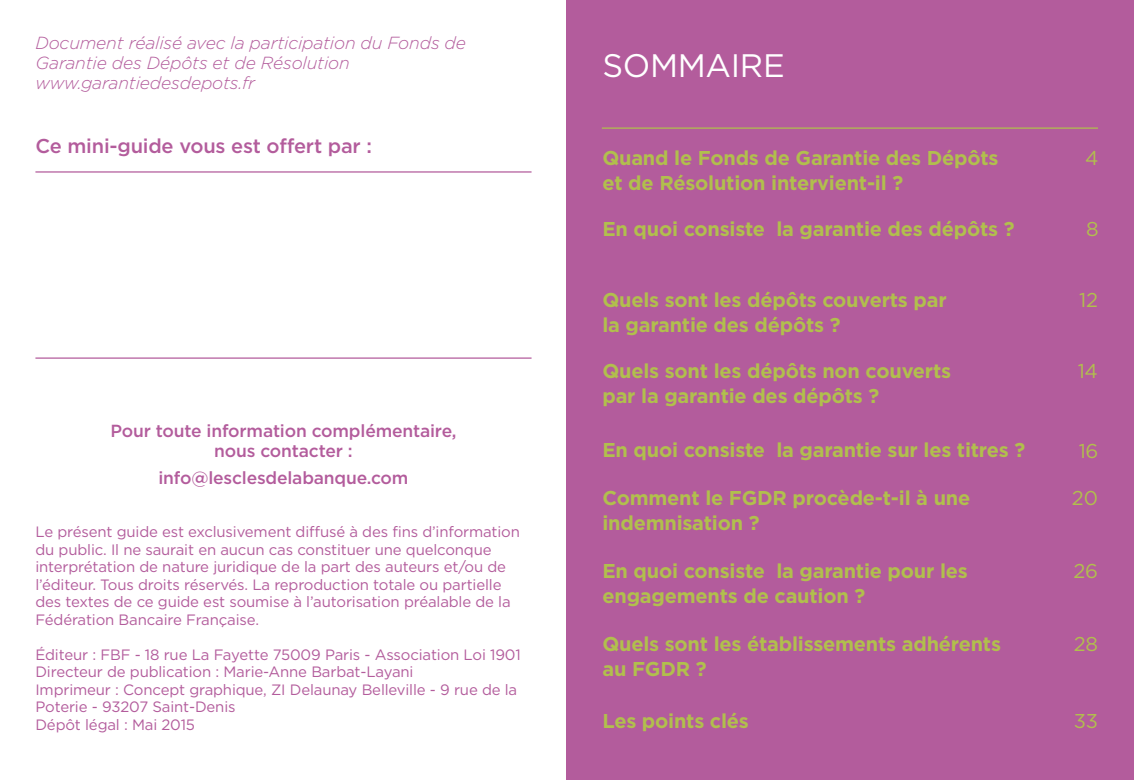
<style>
.page{position:relative;width:1134px;height:780px;background:#fff}
.page>*{position:absolute;margin:0;border:0;box-sizing:border-box;transform-origin:0 0}
.H2_-_sommaire___intr{font:32.5px "Gotham";letter-spacing:-.01em;color:#fff}
.H2_-_titres_sommaire{font:700 20px/25px "Gotham";letter-spacing:-.01em;color:#b1bf4d}
.Offert{font:500 20px "Gotham";letter-spacing:-.01em;color:#b35c9c}
.numéro_sommaire{font:20px "Gotham";letter-spacing:-.01em;color:#b1bf4d}
.Offert-2{font:italic 300 17.5px/20px "Gotham";letter-spacing:-.01em;color:#b35c9c}
.Contact{font:500 17.5px/20px "Gotham";letter-spacing:-.01em;color:#b35c9c;text-align:center}
.Mentions_legales{font:15px/17.5px "Gotham";letter-spacing:-.01em;color:#b35c9c}
</style>
<div class="page">
<div style="left:567px;top:0;width:567px;height:780px;background:#b35c9c"></div>
<hr style="left:35px;top:171px;width:496px;height:1px;background:#b35c9c">
<hr style="left:35px;top:357px;width:496px;height:2px;background:#b35c9c">
<hr style="left:602px;top:127px;width:496px;height:2px;background:#b1bf4d">
<p class="Offert-2" style="left:35px;top:33px;width:432px">Document réalisé avec la participation du Fonds de<br>Garantie des Dépôts et de Résolution</p>
<p class="Offert-2" style="left:35px;top:73px;width:221px">www.garantiedesdepots.fr</p>
<p class="Offert" style="left:35px;top:133px;width:338px">Ce mini-guide vous est offert par :</p>
<p class="Contact" style="left:110px;top:421px;width:348px">Pour toute information complémentaire, nous contacter :</p>
<p class="Contact" style="left:158px;top:468px;width:251px">info@lesclesdelabanque.com</p>
<p class="Mentions_legales" style="left:35px;top:522px;width:486px">Le présent guide est exclusivement diffusé à des fins d’information du public. Il ne saurait en aucun cas constituer une quelconque interprétation de nature juridique de la part des auteurs et/ou de l’éditeur. Tous droits réservés. La reproduction totale ou partielle des textes de ce guide est soumise à l’autorisation préalable de la Fédération Bancaire Française.</p>
<p class="Mentions_legales" style="left:35px;top:645px;width:487px">Éditeur : FBF - 18 rue La Fayette 75009 Paris - Association Loi 1901</p>
<p class="Mentions_legales" style="left:35px;top:662px;width:380px">Directeur de publication : Marie-Anne Barbat-Layani</p>
<p class="Mentions_legales" style="left:35px;top:680px;width:483px">Imprimeur : Concept graphique, ZI Delaunay Belleville - 9 rue de la<br>Poterie - 93207 Saint-Denis</p>
<p class="Mentions_legales" style="left:35px;top:715px;width:161px">Dépôt légal : Mai 2015</p>
<h2 class="H2_-_sommaire___intr" style="left:602px;top:45px;width:184px">SOMMAIRE</h2>
<h2 class="H2_-_titres_sommaire" style="left:602px;top:145px;width:398px">Quand le Fonds de Garantie des Dépôts et de Résolution intervient-il ?</h2>
<p class="numéro_sommaire" style="left:1085px;top:145px;width:15px">4</p>
<h2 class="H2_-_titres_sommaire" style="left:602px;top:216px;width:414px">En quoi consiste la garantie des dépôts ?</h2>
<p class="numéro_sommaire" style="left:1086px;top:216px;width:14px">8</p>
<h2 class="H2_-_titres_sommaire" style="left:602px;top:287px;width:346px">Quels sont les dépôts couverts par la garantie des dépôts ?</h2>
<p class="numéro_sommaire" style="left:1079px;top:287px;width:20px">12</p>
<h2 class="H2_-_titres_sommaire" style="left:602px;top:358px;width:350px">Quels sont les dépôts non couverts par la garantie des dépôts ?</h2>
<p class="numéro_sommaire" style="left:1078px;top:357px;width:22px">14</p>
<h2 class="H2_-_titres_sommaire" style="left:602px;top:437px;width:424px">En quoi consiste la garantie sur les titres ?</h2>
<p class="numéro_sommaire" style="left:1079px;top:438px;width:21px">16</p>
<h2 class="H2_-_titres_sommaire" style="left:602px;top:485px;width:369px">Comment le FGDR procède-t-il à une indemnisation ?</h2>
<p class="numéro_sommaire" style="left:1072px;top:485px;width:27px">20</p>
<h2 class="H2_-_titres_sommaire" style="left:602px;top:558px;width:367px">En quoi consiste la garantie pour les engagements de caution ?</h2>
<p class="numéro_sommaire" style="left:1073px;top:558px;width:26px">26</p>
<h2 class="H2_-_titres_sommaire" style="left:602px;top:631px;width:400px">Quels sont les établissements adhérents au FGDR ?</h2>
<p class="numéro_sommaire" style="left:1074px;top:631px;width:26px">28</p>
<h2 class="H2_-_titres_sommaire" style="left:602px;top:707px;width:148px">Les points clés</h2>
<p class="numéro_sommaire" style="left:1074px;top:707px;width:26px">33</p>
</div>
